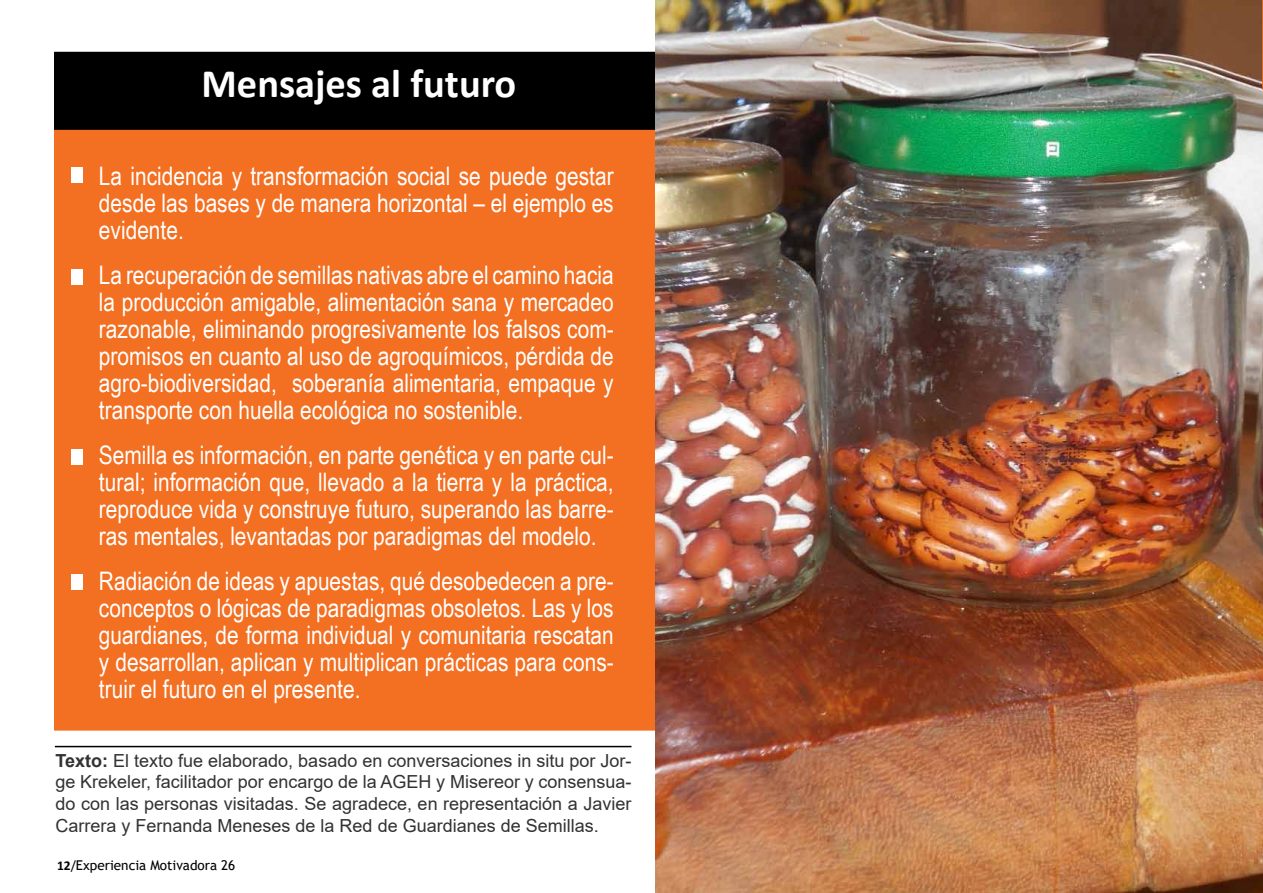
<style>
.page{position:relative;width:1263px;height:893px;background:#fff}
.page>*{position:absolute;margin:0;border:0;box-sizing:border-box;transform-origin:0 0}
.t1{font:700 40.5px "Calibri";color:#fff}
.t2{font:25.5px/27px "Arial Narrow";color:#fff;text-align:justify}
.t3{font:18px/21.6px "Arial";color:#323232;text-align:justify}
.t4{font:13.5px "Trebuchet MS";color:#000}
.s1{font-weight:700}
.s2{font-family:"Calibri";font-weight:700}
.s3{font-family:"Calibri"}
</style>
<div class="page">
<div style="left:55px;top:129px;width:602px;height:601px;background:#f36f21"></div>
<div style="left:55px;top:53px;width:603px;height:76px;background:#000"></div>
<div style="left:54px;top:52px;width:605px;height:78px;border:2px solid #000"></div>
<hr style="left:55px;top:746px;width:576px;height:1px;background:#000">
<div style="left:71px;top:167px;width:11px;height:16px;background:#fff"></div>
<div style="left:71px;top:269px;width:11px;height:16px;background:#fff"></div>
<div style="left:71px;top:449px;width:11px;height:16px;background:#fff"></div>
<img style="left:655px;top:0;width:608px;height:893px">
<div style="left:71px;top:575px;width:11px;height:15px;background:#fff"></div>
<svg style="left:1262px;top:0;width:1px;height:90px"></svg>
<h1 class="t1" style="left:202px;top:55px;width:316px">Mensajes al futuro</h1>
<p class="t2" style="left:99px;top:161px;width:516px">La incidencia y transformación social se puede gestar desde las bases y de manera horizontal – el ejemplo es evidente.</p>
<p class="t2" style="left:99px;top:260px;width:516px">La recuperación de semillas nativas abre el camino hacia la producción amigable, alimentación sana y mercadeo razonable, eliminando progresivamente los falsos com&shy;promisos en cuanto al uso de agroquímicos, pérdida de agro-biodiversidad, soberanía alimentaria, empaque y transporte con huella ecológica no sostenible.</p>
<p class="t2" style="left:99px;top:440px;width:516px">Semilla es información, en parte genética y en parte cul&shy;tural; información que, llevado a la tierra y la práctica, reproduce vida y construye futuro, superando las barre&shy;ras mentales, levantadas por paradigmas del modelo.</p>
<p class="t2" style="left:99px;top:566px;width:516px">Radiación de ideas y apuestas, qué desobedecen a pre&shy;conceptos o lógicas de paradigmas obsoletos. Las y los guardianes, de forma individual y comunitaria rescatan y desarrollan, aplican y multiplican prácticas para cons&shy;truir el futuro en el presente.</p>
<p class="t3" style="left:56px;top:749px;width:577px"><span class="s1">Texto:</span> El texto fue elaborado, basado en conversaciones in situ por Jor&shy;ge Krekeler, facilitador por encargo de la AGEH y Misereor y consensua&shy;do con las personas visitadas. Se agradece, en representación a Javier Carrera y Fernanda Meneses de la Red de Guardianes de Semillas.</p>
<p class="t4" style="left:57px;top:857px;width:180px"><span class="s2">12</span><span class="s3">/</span>Experiencia Motivadora 26</p>
</div>
